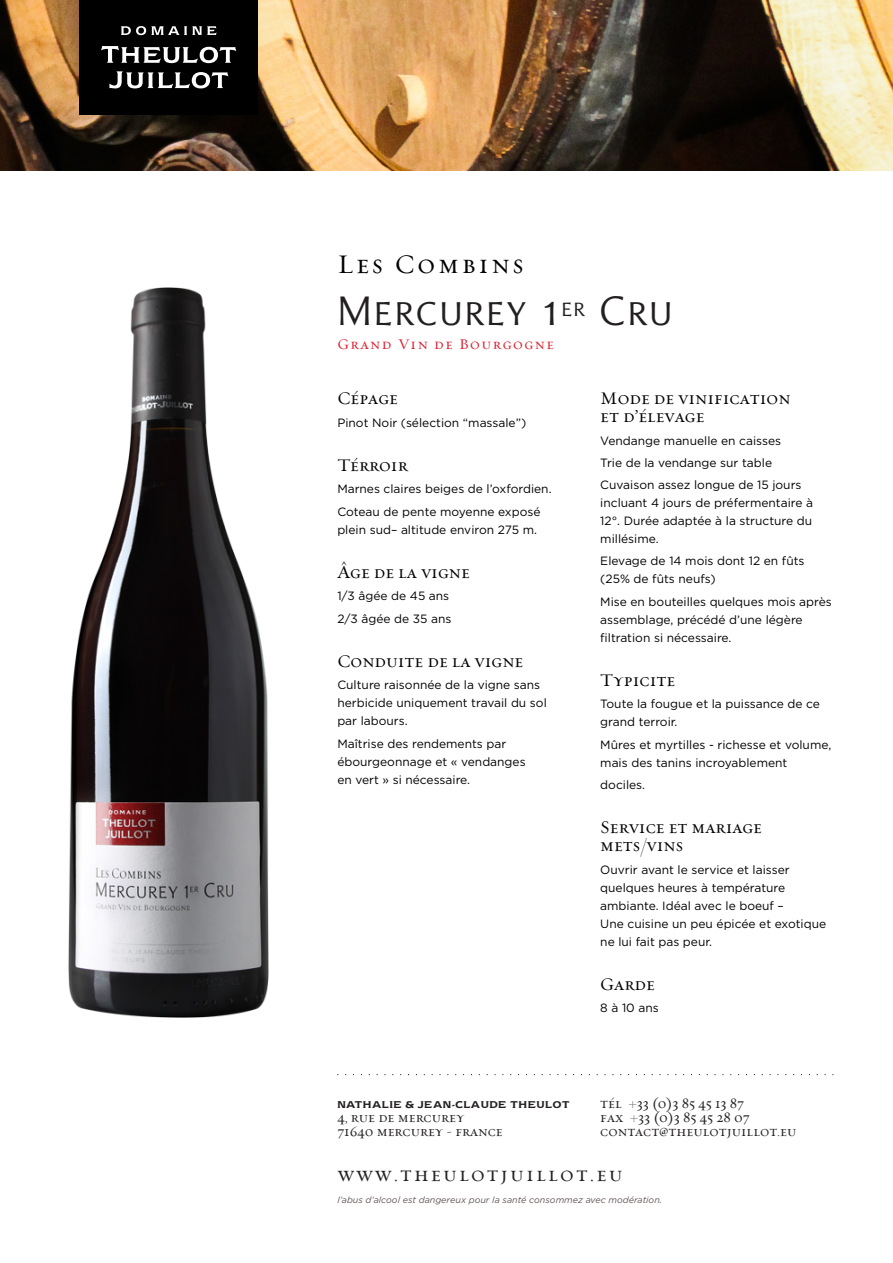
<style>
.page{position:relative;width:893px;height:1263px;background:#fff}
.page>*{position:absolute;margin:0;border:0;box-sizing:border-box;transform-origin:0 0}
.t1{font:43.2px "Nerva SC";letter-spacing:.06em;color:#231f20}
.t2{font:27.15px "Requiem Text HTF Small Caps";letter-spacing:.1em;color:#000}
.t3{font:21px "Requiem Text HTF Small Caps";letter-spacing:.1em;color:#231f20}
.t4{font:18px/18px "Requiem Text HTF Small Caps";color:#000}
.t5{font:15px "Requiem Text HTF Small Caps";letter-spacing:.1em;color:#db1e30}
.t6{font:14.25px/14.2px "Requiem Text HTF Small Caps";color:#231f20}
.t7{font:12px/18px "Gotham";color:#000}
.t8{font:italic 9px "Gotham";color:#625654}
.t9{font:8.25px "Newtext Demi";letter-spacing:.05em;color:#231f20}
</style>
<div class="page">
<img style="left:0;top:0;width:893px;height:170px">
<img style="left:69px;top:287px;width:200px;height:731px">
<div style="left:80px;top:0;width:178px;height:115px;background:#000"></div>
<svg style="left:121px;top:26px;width:96px;height:9px"></svg>
<svg style="left:101px;top:46px;width:135px;height:17px"></svg>
<svg style="left:109px;top:71px;width:119px;height:17px"></svg>
<p class="t2" style="left:337px;top:248px;width:188px">Les Combins</p>
<p class="t1" style="left:337px;top:285px;width:336px">Mercurey 1<sup>er</sup> Cru</p>
<p class="t5" style="left:337px;top:335px;width:218px">Grand Vin de Bourgogne</p>
<p class="t4" style="left:337px;top:390px;width:62px">Cépage</p>
<p class="t7" style="left:337px;top:413px;width:190px">Pinot Noir (sélection “massale”)</p>
<p class="t4" style="left:337px;top:457px;width:72px">Térroir</p>
<p class="t7" style="left:337px;top:480px;width:216px">Marnes claires beiges de l’oxfordien.</p>
<p class="t7" style="left:337px;top:502px;width:205px">Coteau de pente moyenne exposé plein sud– altitude environ 275 m.</p>
<p class="t4" style="left:337px;top:564px;width:134px">Âge de la vigne</p>
<p class="t7" style="left:337px;top:587px;width:113px">1/3 âgée de 45 ans</p>
<p class="t7" style="left:337px;top:609px;width:116px">2/3 âgée de 35 ans</p>
<p class="t4" style="left:337px;top:653px;width:187px">Conduite de la vigne</p>
<p class="t7" style="left:337px;top:676px;width:211px">Culture raisonnée de la vigne sans herbicide uniquement travail du sol par labours.</p>
<p class="t7" style="left:337px;top:734px;width:190px">Maîtrise des rendements par ébourgeonnage et « vendanges en vert » si nécessaire.</p>
<p class="t4" style="left:600px;top:390px;width:192px">Mode de vinification et d’élevage</p>
<p class="t7" style="left:600px;top:431px;width:182px">Vendange manuelle en caisses</p>
<p class="t7" style="left:600px;top:453px;width:173px">Trie de la vendange sur table</p>
<p class="t7" style="left:600px;top:475px;width:214px">Cuvaison assez longue de 15 jours incluant 4 jours de préfermentaire à<br>12°. Durée adaptée à la structure du millésime.</p>
<p class="t7" style="left:600px;top:552px;width:206px">Elevage de 14 mois dont 12 en fûts (25% de fûts neufs)</p>
<p class="t7" style="left:600px;top:592px;width:233px">Mise en bouteilles quelques mois après assemblage, précédé d’une légère filtration si nécessaire.</p>
<p class="t4" style="left:600px;top:672px;width:76px">Typicite</p>
<p class="t7" style="left:600px;top:695px;width:221px">Toute la fougue et la puissance de ce grand terroir.</p>
<p class="t7" style="left:600px;top:735px;width:233px">Mûres et myrtilles - richesse et volume, mais des tanins incroyablement</p>
<p class="t7" style="left:600px;top:775px;width:46px">dociles.</p>
<p class="t4" style="left:600px;top:819px;width:163px">Service et mariage mets/vins</p>
<p class="t7" style="left:600px;top:860px;width:227px">Ouvrir avant le service et laisser quelques heures à température ambiante. Idéal avec le boeuf –<br>Une cuisine un peu épicée et exotique ne lui fait pas peur.</p>
<p class="t4" style="left:600px;top:976px;width:56px">Garde</p>
<p class="t7" style="left:600px;top:999px;width:60px">8 à 10 ans</p>
<p class="t6" style="left:600px;top:1096px;width:198px">tél +33 (0)3 85 45 13 87<br>fax +33 (0)3 85 45 28 07 contact@theulotjuillot.eu</p>
<p class="t3" style="left:337px;top:1162px;width:287px">www.theulotjuillot.eu</p>
<p class="t8" style="left:337px;top:1194px;width:326px">l’abus d’alcool est dangereux pour la santé consommez avec modération.</p>
<p class="t9" style="left:337px;top:1098px;width:234px">NATHALIE &amp; JEAN-CLAUDE THEULOT</p>
<p class="t6" style="left:337px;top:1110px;width:167px">4, rue de mercurey<br>71640 mercurey - france</p>
</div>
